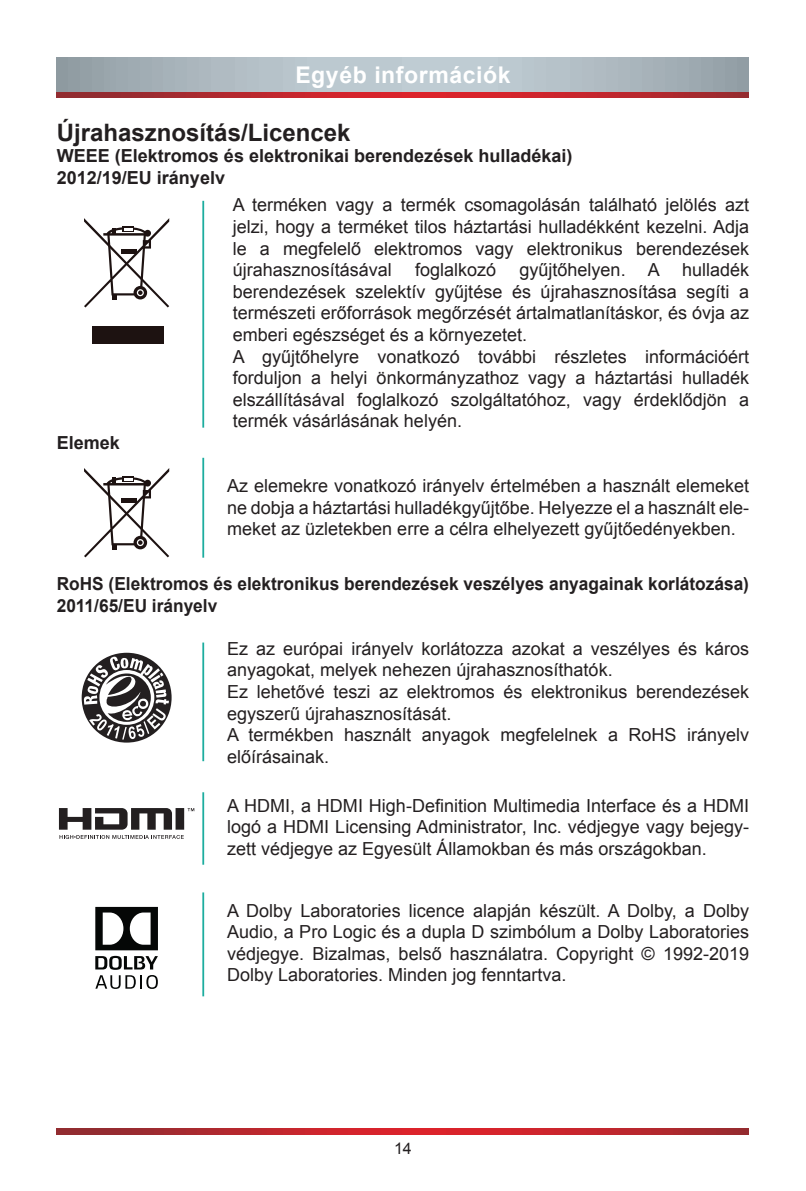
<style>
.page{position:relative;width:806px;height:1191px;background:#fff}
.page>*{position:absolute;margin:0;border:0;box-sizing:border-box;transform-origin:0 0}
.t1{font:700 24px "Arial";color:#231f20}
.t2{font:700 23px "Arial";letter-spacing:.025em;color:#fff}
.t3{font:18px/21.6px "Arial";color:#231f20;text-align:justify}
.t4{font:700 18px "Arial";color:#231f20;scale:.96 1}
.t5{font:700 18px "Arial";color:#231f20}
.t6{font:16px "Arial";color:#231f20}
</style>
<div class="page">
<svg style="left:57px;top:57px;width:691px;height:35px;background:#aebac1"></svg>
<svg style="left:57px;top:92px;width:691px;height:6px;background:#bb272d"></svg>
<svg style="left:57px;top:1128px;width:691px;height:6px;background:#bb272d"></svg>
<hr style="left:202px;top:201px;width:2px;height:226px;background:#1dad9f">
<div style="left:92px;top:326px;width:71px;height:17px;background:#1d1211"></div>
<svg style="left:84px;top:218px;width:85px;height:89px"></svg>
<hr style="left:202px;top:458px;width:2px;height:99px;background:#1dad9f">
<svg style="left:84px;top:468px;width:85px;height:89px"></svg>
<hr style="left:202px;top:642px;width:2px;height:119px;background:#1dad9f">
<div style="left:82px;top:653px;width:89px;height:89px;background:#231f20;border-radius:50%"></div>
<svg style="left:84px;top:656px;width:85px;height:83px"></svg>
<hr style="left:202px;top:792px;width:2px;height:72px;background:#1dad9f">
<hr style="left:202px;top:892px;width:2px;height:104px;background:#1dad9f">
<svg style="left:59px;top:835px;width:125px;height:4px"></svg>
<svg style="left:59px;top:808px;width:135px;height:21px"></svg>
<svg style="left:95px;top:956px;width:63px;height:13px"></svg>
<svg style="left:95px;top:907px;width:63px;height:43px"></svg>
<svg style="left:95px;top:975px;width:63px;height:14px"></svg>
<p class="t2" style="left:295px;top:59px;width:216px">Egyéb információk</p>
<p class="t1" style="left:57px;top:117px;width:295px">Újrahasznosítás/Licencek</p>
<p class="t5" style="left:57px;top:144px;width:517px">WEEE (Elektromos és elektronikai berendezések hulladékai)</p>
<p class="t5" style="left:57px;top:166px;width:170px">2012/19/EU irányelv</p>
<p class="t3" style="left:232px;top:194px;width:517px">A terméken vagy a termék csomagolásán található jelölés azt jelzi, hogy a terméket tilos háztartási hulladékként kezelni. Adja le a megfelelő elektromos vagy elektronikus berendezések újrahasznosításával</p>
<p class="t3" style="left:415px;top:259px;width:83px">foglalkozó</p>
<p class="t3" style="left:232px;top:259px;width:517px;text-indent:286px">gyűjtőhelyen. A hulladék berendezések szelektív gyűjtése és újrahasznosítása segíti a természeti erőforrások megőrzését ártalmatlanításkor, és óvja az emberi egészséget és a környezetet.</p>
<p class="t3" style="left:232px;top:346px;width:517px">A gyűjtőhelyre vonatkozó további részletes információért forduljon a helyi önkormányzathoz vagy a háztartási hulladék elszállításával foglalkozó szolgáltatóhoz, vagy érdeklődjön a termék vásárlásának helyén.</p>
<p class="t5" style="left:57px;top:431px;width:65px">Elemek</p>
<p class="t3" style="left:227px;top:475px;width:523px">Az elemekre vonatkozó irányelv értelmében a használt elemeket ne dobja a háztartási hulladékgyűjtőbe. Helyezze el a használt ele&shy;meket az üzletekben erre a célra elhelyezett gyűjtőedényekben.</p>
<p class="t4" style="left:57px;top:572px;width:722px">RoHS (Elektromos és elektronikus berendezések veszélyes anyagainak korlátozása)</p>
<p class="t4" style="left:57px;top:593px;width:169px">2011/65/EU irányelv</p>
<p class="t3" style="left:227px;top:638px;width:523px">Ez az európai irányelv korlátozza azokat a veszélyes és káros anyagokat, melyek nehezen újrahasznosíthatók.</p>
<p class="t3" style="left:227px;top:681px;width:523px">Ez lehetővé teszi az elektromos és elektronikus berendezések egyszerű újrahasznosítását.</p>
<p class="t3" style="left:227px;top:724px;width:523px">A termékben használt anyagok megfelelnek a RoHS irányelv előírásainak.</p>
<p class="t3" style="left:227px;top:795px;width:523px">A HDMI, a HDMI High-Definition Multimedia Interface és a HDMI logó a HDMI Licensing Administrator, Inc. védjegye vagy bejegy&shy;zett védjegye az Egyesült Államokban és más országokban.</p>
<p class="t3" style="left:227px;top:899px;width:523px">A Dolby Laboratories licence alapján készült. A Dolby, a Dolby Audio, a Pro Logic és a dupla D szimbólum a Dolby Laboratories védjegye. Bizalmas, belső használatra. Copyright © 1992-2019<br>Dolby Laboratories. Minden jog fenntartva.</p>
<p class="t6" style="left:394px;top:1138px;width:19px">14</p>
</div>
